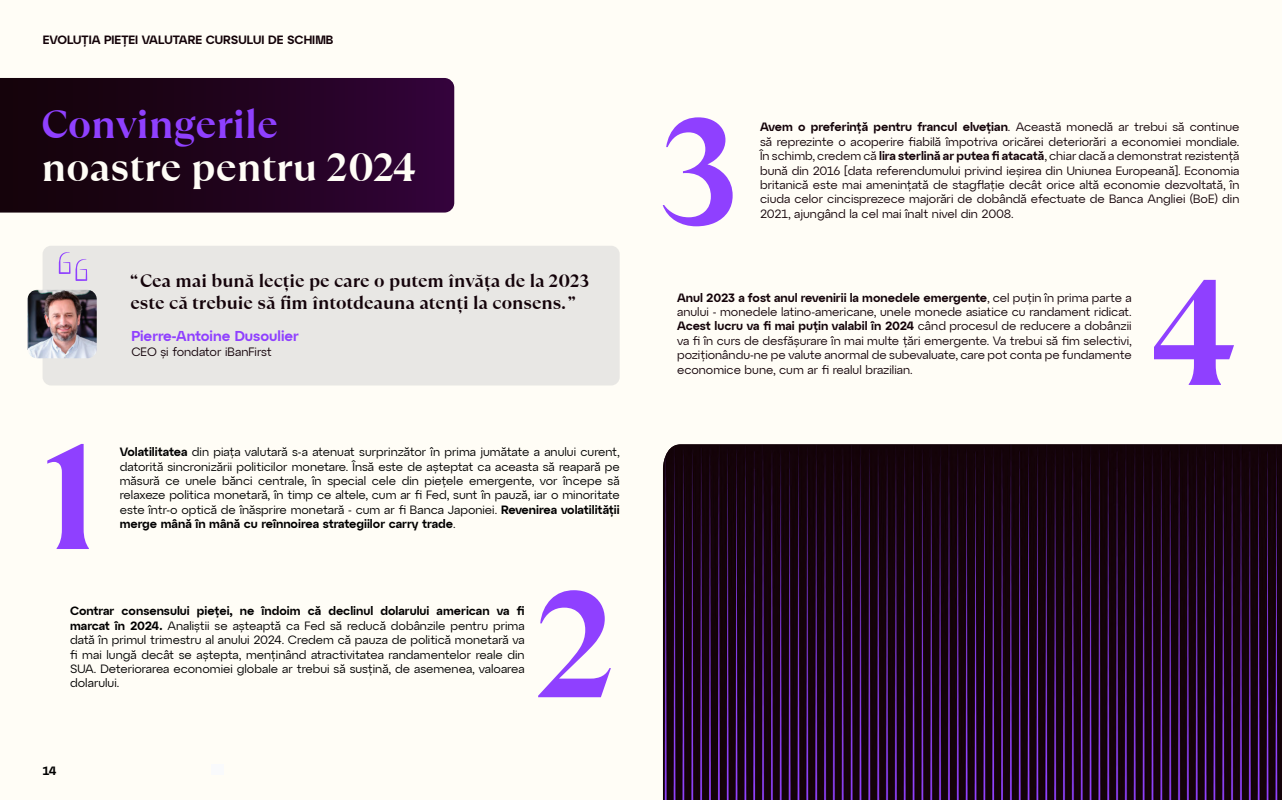
<style>
.page{position:relative;width:1282px;height:800px;background:#fff}
.page>*{position:absolute;margin:0;border:0;box-sizing:border-box;transform-origin:0 0}
.t1{font:700 150px "TT Ramillas";color:#8f40ff}
.t2{font:700 39.7px "TT Ramillas";color:#fffdf6}
.t3{font:700 39.7px "TT Ramillas";color:#8f40ff}
.t4{font:700 18px/21.6px "TT Ramillas";color:#14030a}
.t5{font:600 14.3px "Atyp Display";color:#8f40ff}
.t6{font:12.1px "Atyp Display";color:#14030a}
.t7{font:12px/14.4px "Atyp Display";color:#140309;text-align:justify}
.t8{font:12px/14.4px "Atyp Display";color:#000;text-align:justify}
.t9{font:600 12px "Atyp Display";color:#140309}
.t10{font:600 12px "Atyp Display";color:#000}
.s1{font-weight:600}
</style>
<div class="page">
<div style="left:0;top:0;width:1281px;height:799px;background:#fffdf6"></div>
<div style="left:43px;top:246px;width:576px;height:139px;background:#e8e7e4;border-radius:9px"></div>
<img style="left:28px;top:290px;width:69px;height:68px">
<svg style="left:0;top:78px;width:454px;height:134px;background:#21031e"></svg>
<img style="left:663px;top:444px;width:618px;height:355px">
<svg style="left:59px;top:252px;width:28px;height:29px"></svg>
<p class="t9" style="left:43px;top:30px;width:292px">EVOLUȚIA PIEȚEI VALUTARE CURSULUI DE SCHIMB</p>
<h2 class="t3" style="left:42px;top:99px;width:238px">Convingerile</h2>
<h2 class="t2" style="left:42px;top:143px;width:376px">noastre pentru 2024</h2>
<h3 class="t4" style="left:130px;top:270px;width:460px">“Cea mai bună lecție pe care o putem învăța de la 2023 este că trebuie să fim întotdeauna atenți la consens. ”</h3>
<p class="t5" style="left:131px;top:325px;width:169px">Pierre-Antoine Dusoulier</p>
<p class="t6" style="left:131px;top:343px;width:142px">CEO și fondator iBanFirst</p>
<h1 class="t1" style="left:42px;top:405px;width:60px">1</h1>
<p class="t8" style="left:120px;top:444px;width:501px"><span class="s1">Volatilitatea</span> din piața valutară s-a atenuat surprinzător în prima jumătate a anului curent, datorită sincronizării politicilor monetare. Însă este de așteptat ca aceasta să reapară pe măsură ce unele bănci centrale, în special cele din piețele emergente, vor începe să relaxeze politica monetară, în timp ce altele, cum ar fi Fed, sunt în pauză, iar o minoritate este într-o optică de înăsprire monetară - cum ar fi Banca Japoniei. <span class="s1">Revenirea volatilității merge mână în mână cu reînnoirea strategiilor carry trade</span>.</p>
<p class="t8" style="left:70px;top:603px;width:456px"><span class="s1">Contrar consensului pieței, ne îndoim că declinul dolarului american va fi marcat în 2024.</span> Analiștii se așteaptă ca Fed să reducă dobânzile pentru prima dată în primul trimestru al anului 2024. Credem că pauza de politică monetară va fi mai lungă decât se aștepta, menținând atractivitatea randamentelor reale din SUA. Deteriorarea economiei globale ar trebui să susțină, de asemenea, valoarea dolarului.</p>
<h1 class="t1" style="left:533px;top:553px;width:85px">2</h1>
<p class="t10" style="left:43px;top:761px;width:15px">14</p>
<h1 class="t1" style="left:660px;top:81px;width:81px">3</h1>
<p class="t7" style="left:760px;top:119px;width:481px"><span class="s1">Avem o preferință pentru francul elvețian</span>. Această monedă ar trebui să continue să reprezinte o acoperire fiabilă împotriva oricărei deteriorări a economiei mondiale.<br>În schimb, credem că <span class="s1">lira sterlină ar putea fi atacată</span>, chiar dacă a demonstrat rezistență bună din 2016 [data referendumului privind ieșirea din Uniunea Europeană]. Economia britanică este mai amenințată de stagflație decât orice altă economie dezvoltată, în ciuda celor cincisprezece majorări de dobândă efectuate de Banca Angliei (BoE) din 2021, ajungând la cel mai înalt nivel din 2008.</p>
<p class="t7" style="left:677px;top:289px;width:456px"><span class="s1">Anul 2023 a fost anul revenirii la monedele emergente</span>, cel puțin în prima parte a anului - monedele latino-americane, unele monede asiatice cu randament ridicat.<br><span class="s1">Acest lucru va fi mai puțin valabil în 2024</span> când procesul de reducere a dobânzii va fi în curs de desfășurare în mai multe țări emergente. Va trebui să fim selectivi, poziționându-ne pe valute anormal de subevaluate, care pot conta pe fundamente economice bune, cum ar fi realul brazilian.</p>
<h1 class="t1" style="left:1152px;top:241px;width:85px">4</h1>
</div>
